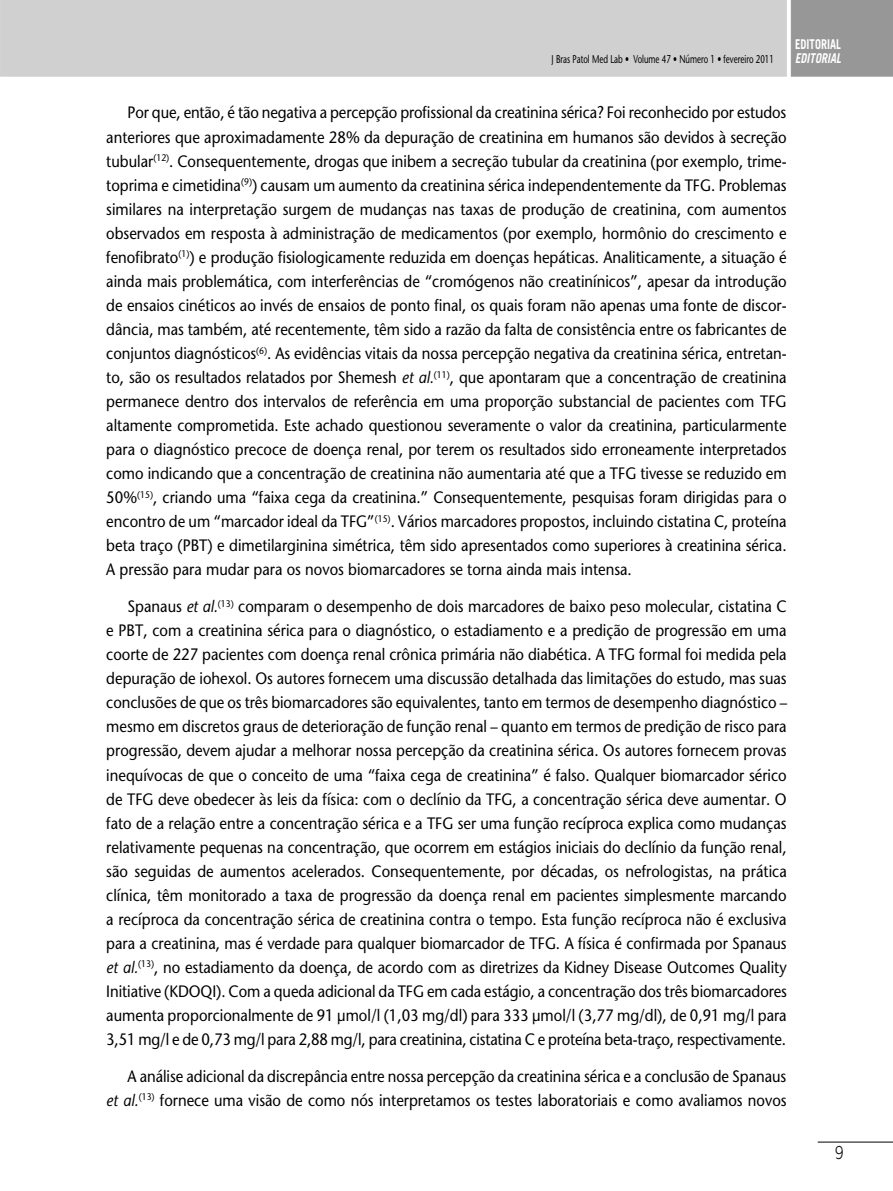
<style>
.page{position:relative;width:893px;height:1191px;background:#fff}
.page>*{position:absolute;margin:0;border:0;box-sizing:border-box;transform-origin:0 0}
.t1{font:300 18px "Trade Gothic LT Std";color:#000;scale:.8 1}
.t2{font:500 16.5px/24px "Stone Sans Std";letter-spacing:-.005em;color:#000;text-align:justify;scale:.9 1}
.t3{font:700 13.5px "Trade Gothic LT Std";color:#fff;scale:.8 1}
.t4{font:italic 700 13.5px "Trade Gothic LT Std";color:#fff;scale:.8 1}
.t5{font:500 11.25px "Stone Sans Std";color:#000;scale:.7 1}
.s1{font-style:italic}
</style>
<div class="page">
<div style="left:791px;top:0;width:102px;height:77px;background:#979797"></div>
<div style="left:0;top:0;width:787px;height:77px;background:#d0d0d0"></div>
<hr style="left:818px;top:1141px;width:75px;height:1px;background:#000">
<p class="t3" style="left:795px;top:36px;width:59px">EDITORIAL</p>
<p class="t5" style="left:552px;top:52px;width:319px">J Bras Patol Med Lab • Volume 47 • Número 1 • fevereiro 2011</p>
<p class="t4" style="left:795px;top:50px;width:59px">EDITORIAL</p>
<p class="t2" style="left:106px;top:101px;width:758px;text-indent:21px">Por que, então, é tão negativa a percepção profissional da creatinina sérica? Foi reconhecido por estudos anteriores que aproximadamente 28% da depuração de creatinina em humanos são devidos à secreção tubular<sup>(12)</sup>. Consequentemente, drogas que inibem a secreção tubular da creatinina (por exemplo, trime&shy;toprima e cimetidina<sup>(9)</sup>) causam um aumento da creatinina sérica independentemente da TFG. Problemas similares na interpretação surgem de mudanças nas taxas de produção de creatinina, com aumentos observados em resposta à administração de medicamentos (por exemplo, hormônio do crescimento e fenofibrato<sup>(1)</sup>) e produção fisiologicamente reduzida em doenças hepáticas. Analiticamente, a situação é ainda mais problemática, com interferências de “cromógenos não creatinínicos”, apesar da introdução de ensaios cinéticos ao invés de ensaios de ponto final, os quais foram não apenas uma fonte de discor&shy;dância, mas também, até recentemente, têm sido a razão da falta de consistência entre os fabricantes de conjuntos diagnósticos<sup>(6)</sup>. As evidências vitais da nossa percepção negativa da creatinina sérica, entretan&shy;to, são os resultados relatados por Shemesh <span class="s1">et al.</span><sup>(11)</sup>, que apontaram que a concentração de creatinina permanece dentro dos intervalos de referência em uma proporção substancial de pacientes com TFG altamente comprometida. Este achado questionou severamente o valor da creatinina, particularmente para o diagnóstico precoce de doença renal, por terem os resultados sido erroneamente interpretados como indicando que a concentração de creatinina não aumentaria até que a TFG tivesse se reduzido em 50%<sup>(15)</sup>, criando uma “faixa cega da creatinina.” Consequentemente, pesquisas foram dirigidas para o encontro de um “marcador ideal da TFG”<sup>(15)</sup>. Vários marcadores propostos, incluindo cistatina C, proteína beta traço (PBT) e dimetilarginina simétrica, têm sido apresentados como superiores à creatinina sérica.<br>A pressão para mudar para os novos biomarcadores se torna ainda mais intensa.</p>
<p class="t2" style="left:106px;top:594px;width:758px;text-indent:21px">Spanaus <span class="s1">et al.</span><sup>(13)</sup> comparam o desempenho de dois marcadores de baixo peso molecular, cistatina C e PBT, com a creatinina sérica para o diagnóstico, o estadiamento e a predição de progressão em uma coorte de 227 pacientes com doença renal crônica primária não diabética. A TFG formal foi medida pela depuração de iohexol. Os autores fornecem uma discussão detalhada das limitações do estudo, mas suas conclusões de que os três biomarcadores são equivalentes, tanto em termos de desempenho diagnóstico – mesmo em discretos graus de deterioração de função renal – quanto em termos de predição de risco para progressão, devem ajudar a melhorar nossa percepção da creatinina sérica. Os autores fornecem provas inequívocas de que o conceito de uma “faixa cega de creatinina” é falso. Qualquer biomarcador sérico de TFG deve obedecer às leis da física: com o declínio da TFG, a concentração sérica deve aumentar. O fato de a relação entre a concentração sérica e a TFG ser uma função recíproca explica como mudanças relativamente pequenas na concentração, que ocorrem em estágios iniciais do declínio da função renal, são seguidas de aumentos acelerados. Consequentemente, por décadas, os nefrologistas, na prática clínica, têm monitorado a taxa de progressão da doença renal em pacientes simplesmente marcando a recíproca da concentração sérica de creatinina contra o tempo. Esta função recíproca não é exclusiva para a creatinina, mas é verdade para qualquer biomarcador de TFG. A física é confirmada por Spanaus <span class="s1">et al.</span><sup>(13)</sup>, no estadiamento da doença, de acordo com as diretrizes da Kidney Disease Outcomes Quality Initiative (KDOQI). Com a queda adicional da TFG em cada estágio, a concentração dos três biomarcadores aumenta proporcionalmente de 91 µmol/l (1,03 mg/dl) para 333 µmol/l (3,77 mg/dl), de 0,91 mg/l para 3,51 mg/l e de 0,73 mg/l para 2,88 mg/l, para creatinina, cistatina C e proteína beta-traço, respectivamente.</p>
<p class="t2" style="left:106px;top:1064px;width:757px;text-align:right">A análise adicional da discrepância entre nossa percepção da creatinina sérica e a conclusão de Spanaus<br><span class="s1">et al.</span><sup>(13)</sup> fornece uma visão de como nós interpretamos os testes laboratoriais e como avaliamos novos</p>
<p class="t1" style="left:836px;top:1141px;width:12px">9</p>
</div>
